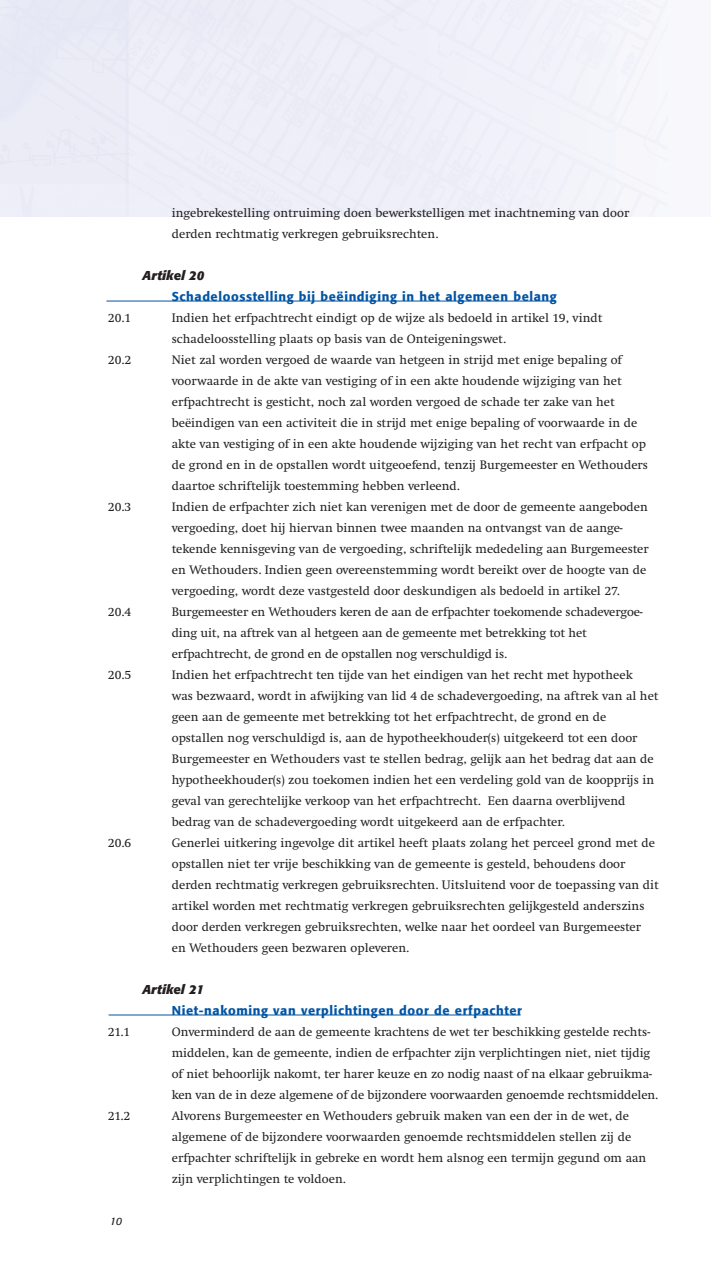
<style>
.page{position:relative;width:711px;height:1263px;background:#fff}
.page>*{position:absolute;margin:0;border:0;box-sizing:border-box;transform-origin:0 0}
.t1{font:12.75px/21px "Swift";color:#231f20}
.t2{font:500 12.75px "Formata";letter-spacing:.045em;color:#0054a4}
.t3{font:italic 700 12.75px "Formata";color:#231f20}
.t4{font:italic 10.5px "Formata";color:#231f20}
</style>
<div class="page">
<hr style="left:106px;top:301px;width:448px;height:1px;background:#0054a4">
<hr style="left:108px;top:1015px;width:412px;height:1px;background:#0054a4">
<p class="t1" style="left:172px;top:203px;width:458px">ingebrekestelling ontruiming doen bewerkstelligen met inachtneming van door derden rechtmatig verkregen gebruiksrechten.</p>
<h6 class="t3" style="left:142px;top:270px;width:63px">Artikel 20</h6>
<p class="t2" style="left:172px;top:291px;width:386px">Schadeloosstelling bij beëindiging in het algemeen belang</p>
<p class="t1" style="left:108px;top:308px;width:25px">20.1</p>
<p class="t1" style="left:172px;top:308px;width:432px">Indien het erfpachtrecht eindigt op de wijze als bedoeld in artikel 19, vindt schadeloosstelling plaats op basis van de Onteigeningswet.</p>
<p class="t1" style="left:108px;top:350px;width:25px">20.2</p>
<p class="t1" style="left:172px;top:350px;width:477px">Niet zal worden vergoed de waarde van hetgeen in strijd met enige bepaling of voorwaarde in de akte van vestiging of in een akte houdende wijziging van het erfpachtrecht is gesticht, noch zal worden vergoed de schade ter zake van het beëindigen van een activiteit die in strijd met enige bepaling of voorwaarde in de akte van vestiging of in een akte houdende wijziging van het recht van erfpacht op de grond en in de opstallen wordt uitgeoefend, tenzij Burgemeester en Wethouders daartoe schriftelijk toestemming hebben verleend.</p>
<p class="t1" style="left:108px;top:497px;width:25px">20.3</p>
<p class="t1" style="left:172px;top:497px;width:478px">Indien de erfpachter zich niet kan verenigen met de door de gemeente aangeboden vergoeding, doet hij hiervan binnen twee maanden na ontvangst van de aange&shy;tekende kennisgeving van de vergoeding, schriftelijk mededeling aan Burgemeester en Wethouders. Indien geen overeenstemming wordt bereikt over de hoogte van de vergoeding, wordt deze vastgesteld door deskundigen als bedoeld in artikel 27.</p>
<p class="t1" style="left:108px;top:602px;width:25px">20.4</p>
<p class="t1" style="left:172px;top:602px;width:472px">Burgemeester en Wethouders keren de aan de erfpachter toekomende schadevergoe&shy;ding uit, na aftrek van al hetgeen aan de gemeente met betrekking tot het erfpachtrecht, de grond en de opstallen nog verschuldigd is.</p>
<p class="t1" style="left:108px;top:665px;width:25px">20.5</p>
<p class="t1" style="left:172px;top:665px;width:488px">Indien het erfpachtrecht ten tijde van het eindigen van het recht met hypotheek<br>was bezwaard, wordt in afwijking van lid 4 de schadevergoeding, na aftrek van al het geen aan de gemeente met betrekking tot het erfpachtrecht, de grond en de opstallen nog verschuldigd is, aan de hypotheekhouder(s) uitgekeerd tot een door Burgemeester en Wethouders vast te stellen bedrag, gelijk aan het bedrag dat aan de hypotheekhouder(s) zou toekomen indien het een verdeling gold van de koopprijs in geval van gerechtelijke verkoop van het erfpachtrecht. Een daarna overblijvend bedrag van de schadevergoeding wordt uitgekeerd aan de erfpachter.</p>
<p class="t1" style="left:108px;top:833px;width:25px">20.6</p>
<p class="t1" style="left:172px;top:833px;width:488px">Generlei uitkering ingevolge dit artikel heeft plaats zolang het perceel grond met de opstallen niet ter vrije beschikking van de gemeente is gesteld, behoudens door derden rechtmatig verkregen gebruiksrechten. Uitsluitend voor de toepassing van dit artikel worden met rechtmatig verkregen gebruiksrechten gelijkgesteld anderszins door derden verkregen gebruiksrechten, welke naar het oordeel van Burgemeester<br>en Wethouders geen bezwaren opleveren.</p>
<h6 class="t3" style="left:142px;top:984px;width:63px">Artikel 21</h6>
<p class="t2" style="left:172px;top:1005px;width:351px">Niet-nakoming van verplichtingen door de erfpachter</p>
<p class="t1" style="left:108px;top:1022px;width:24px">21.1</p>
<p class="t1" style="left:172px;top:1022px;width:487px">Onverminderd de aan de gemeente krachtens de wet ter beschikking gestelde rechts&shy;middelen, kan de gemeente, indien de erfpachter zijn verplichtingen niet, niet tijdig of niet behoorlijk nakomt, ter harer keuze en zo nodig naast of na elkaar gebruikma&shy;ken van de in deze algemene of de bijzondere voorwaarden genoemde rechtsmiddelen.</p>
<p class="t1" style="left:108px;top:1106px;width:24px">21.2</p>
<p class="t1" style="left:172px;top:1106px;width:476px">Alvorens Burgemeester en Wethouders gebruik maken van een der in de wet, de algemene of de bijzondere voorwaarden genoemde rechtsmiddelen stellen zij de erfpachter schriftelijk in gebreke en wordt hem alsnog een termijn gegund om aan zijn verplichtingen te voldoen.</p>
<p class="t4" style="left:110px;top:1216px;width:14px">10</p>
</div>
